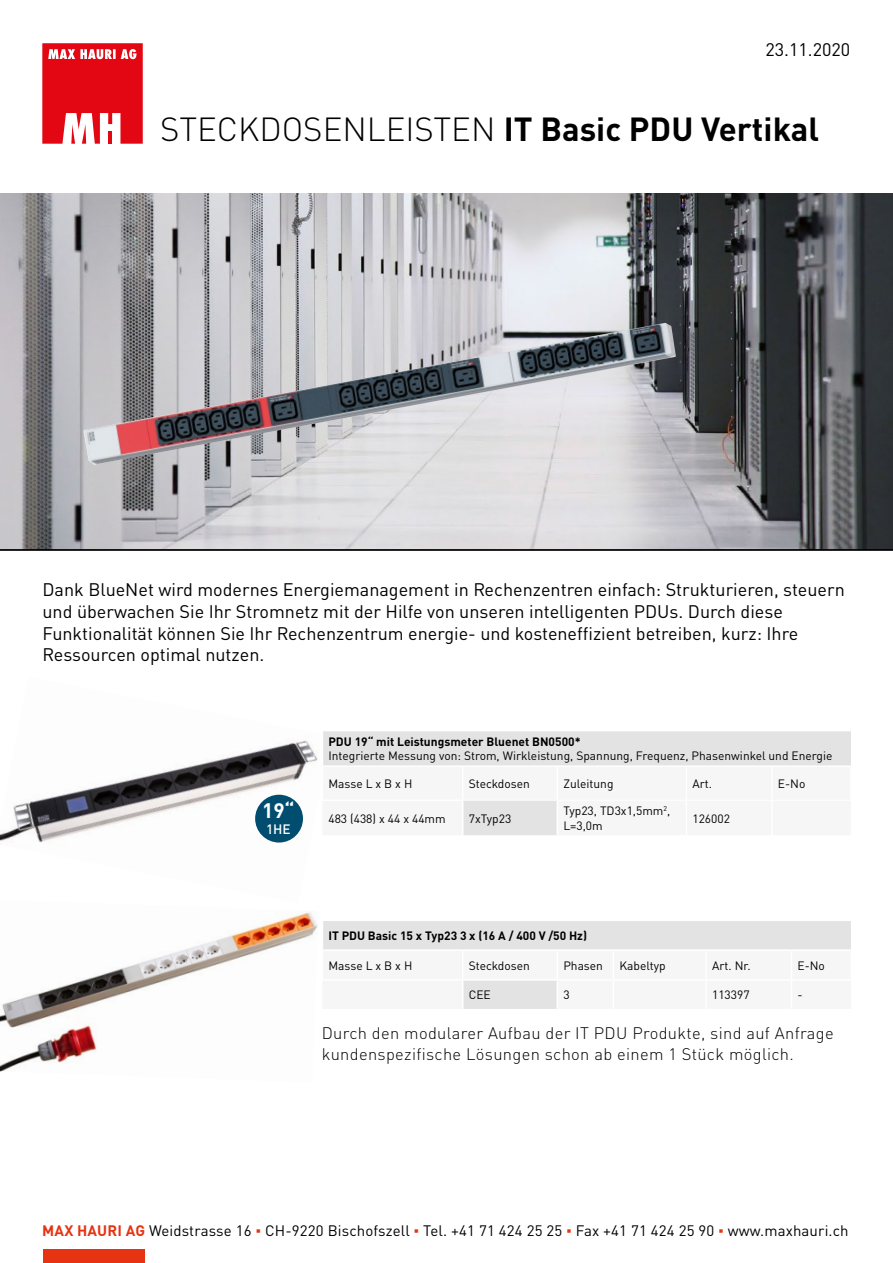
<style>
.page{position:relative;width:893px;height:1263px;background:#fff}
.page>*{position:absolute;margin:0;border:0;box-sizing:border-box;transform-origin:0 0}
.t1{font:700 33px "DINOT";color:#000}
.t2{font:700 20.7px "DINOT";color:#fff}
.t3{font:18px/21.6px "DINOT";color:#000}
.t4{font:300 16.5px/21px "DINOT";letter-spacing:.02em;color:#000}
.t5{font:15px "DINOT";letter-spacing:.01em;color:#000}
.t6{font:500 13.5px "DINOT";color:#fff}
.t7{font:12px/14.4px "DINOT";color:#000}
.t8{font:700 12px "DINOT";color:#000}
.s1{font-weight:300}
.s2{font-weight:700;color:#e63312}
.s3{font-family:"Arial";font-weight:900;color:#e63312}
</style>
<div class="page">
<svg style="left:42px;top:43px;width:101px;height:101px"></svg>
<hr style="left:0;top:550px;width:893px;height:1px;background:#000">
<img style="left:0;top:193px;width:893px;height:356px">
<div style="left:43px;top:1249px;width:102px;height:14px;background:#e63312"></div>
<img style="left:83px;top:323px;width:593px;height:142px">
<img style="left:0;top:740px;width:318px;height:103px">
<hr style="left:0;top:549px;width:893px;height:1px;background:#000">
<svg style="left:323px;top:921px;width:528px;height:88px"></svg>
<hr style="left:850px;top:951px;width:2px;height:28px;background:#fff">
<div style="left:322px;top:731px;width:529px;height:35px;background:#e3e3e3"></div>
<div style="left:463px;top:800px;width:94px;height:36px;background:#e3e3e3"></div>
<hr style="left:322px;top:731px;width:1px;height:34px;background:#fff">
<hr style="left:322px;top:765px;width:141px;height:2px;background:#fff">
<hr style="left:463px;top:765px;width:94px;height:2px;background:#fff">
<hr style="left:557px;top:765px;width:129px;height:2px;background:#fff">
<hr style="left:686px;top:765px;width:86px;height:2px;background:#fff">
<hr style="left:772px;top:765px;width:79px;height:2px;background:#fff">
<hr style="left:463px;top:800px;width:94px;height:1px;background:#fff">
<hr style="left:463px;top:835px;width:94px;height:1px;background:#fff">
<div style="left:255px;top:795px;width:48px;height:47px;background:#004d6f;border-radius:50%"></div>
<img style="left:0;top:912px;width:318px;height:160px">
<p class="t3" style="left:765px;top:39px;width:86px">23.11.2020</p>
<h1 class="t1" style="left:160px;top:107px;width:660px"><span class="s1">STECKDOSENLEISTEN</span> IT Basic PDU Vertikal</h1>
<p class="t3" style="left:43px;top:579px;width:804px">Dank BlueNet wird modernes Energiemanagement in Rechenzentren einfach: Strukturieren, steuern und überwachen Sie Ihr Stromnetz mit der Hilfe von unseren intelligenten PDUs. Durch diese Funktionalität können Sie Ihr Rechenzentrum energie- und kosteneffizient betreiben, kurz: Ihre Ressourcen optimal nutzen.</p>
<p class="t2" style="left:262px;top:797px;width:34px">19“</p>
<p class="t6" style="left:266px;top:821px;width:26px">1HE</p>
<p class="t8" style="left:328px;top:734px;width:254px">PDU 19“ mit Leistungsmeter Bluenet BN0500*</p>
<p class="t7" style="left:328px;top:748px;width:506px">Integrierte Messung von: Strom, Wirkleistung, Spannung, Frequenz, Phasenwinkel und Energie</p>
<p class="t7" style="left:328px;top:776px;width:85px">Masse L x B x H</p>
<p class="t7" style="left:469px;top:776px;width:63px">Steckdosen</p>
<p class="t7" style="left:563px;top:776px;width:52px">Zuleitung</p>
<p class="t7" style="left:692px;top:776px;width:21px">Art.</p>
<p class="t7" style="left:778px;top:776px;width:29px">E-No</p>
<p class="t7" style="left:328px;top:811px;width:119px">483 (438) x 44 x 44mm</p>
<p class="t7" style="left:469px;top:811px;width:44px">7xTyp23</p>
<p class="t7" style="left:563px;top:804px;width:108px">Typ23, TD3x1,5mm<sup>2</sup>,<br>L=3,0m</p>
<p class="t7" style="left:692px;top:811px;width:39px">126002</p>
<p class="t8" style="left:328px;top:928px;width:260px">IT PDU Basic 15 x Typ23 3 x (16 A / 400 V /50 Hz)</p>
<p class="t7" style="left:328px;top:958px;width:85px">Masse L x B x H</p>
<p class="t7" style="left:469px;top:958px;width:63px">Steckdosen</p>
<p class="t7" style="left:563px;top:958px;width:41px">Phasen</p>
<p class="t7" style="left:619px;top:958px;width:48px">Kabeltyp</p>
<p class="t7" style="left:712px;top:958px;width:40px">Art. Nr.</p>
<p class="t7" style="left:797px;top:958px;width:29px">E-No</p>
<p class="t7" style="left:469px;top:987px;width:24px">CEE</p>
<p class="t7" style="left:563px;top:987px;width:8px">3</p>
<p class="t7" style="left:712px;top:987px;width:39px">113397</p>
<p class="t7" style="left:797px;top:987px;width:7px">-</p>
<p class="t4" style="left:322px;top:1022px;width:514px">Durch den modularer Aufbau der IT PDU Produkte, sind auf Anfrage kundenspezifische Lösungen schon ab einem 1 Stück möglich.</p>
<p class="t5" style="left:42px;top:1221px;width:808px"><span class="s2">MAX HAURI AG</span> Weidstrasse 16 <span class="s3">▪</span> CH-9220 Bischofszell <span class="s3">▪</span> Tel. +41 71 424 25 25 <span class="s3">▪</span> Fax +41 71 424 25 90 <span class="s3">▪</span> www.maxhauri.ch</p>
</div>
